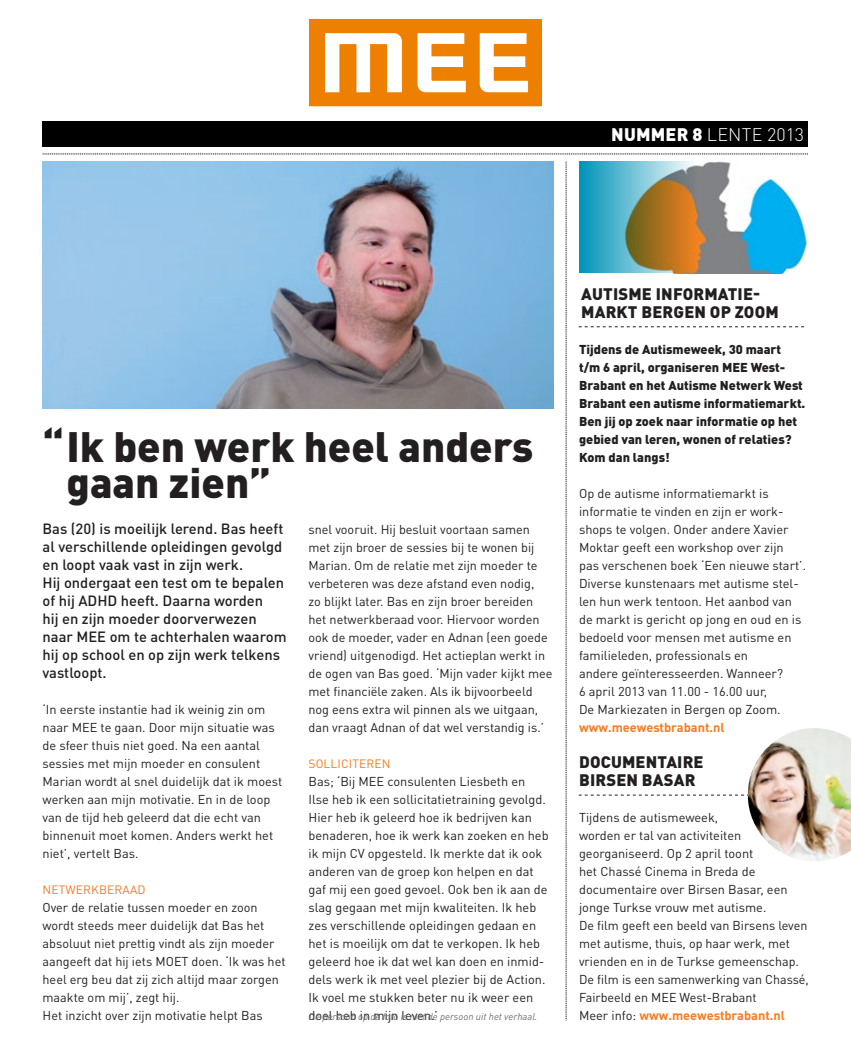
<style>
.page{position:relative;width:851px;height:1063px;background:#fff}
.page>*{position:absolute;margin:0;border:0;box-sizing:border-box;transform-origin:0 0}
.t1{font:900 42px/36px "DIN Pro";color:#231f20}
.t2{font:300 18px "DIN Pro";letter-spacing:.01em;color:#fff}
.t3{font:900 16.5px/18px "DIN Pro";letter-spacing:.01em;color:#231f20}
.t4{font:500 14.7px/18px "DIN Pro";color:#231f20}
.t5{font:12.75px/18px "DIN Pro";color:#231f20}
.t6{font:900 12.75px/18px "DIN Pro";color:#231f20}
.t7{font:700 12.75px "DIN Pro";color:#f47b21}
.t8{font:12px "DIN Pro";letter-spacing:.01em;color:#f47b21}
.t9{font:italic 9.75px "DIN Pro";color:#6c6d70}
.s1{font-weight:900}
.s2{font-weight:700;color:#f47b21}
</style>
<div class="page">
<svg style="left:309px;top:19px;width:233px;height:87px"></svg>
<div style="left:43px;top:121px;width:765px;height:26px;background:#000001"></div>
<svg style="left:43px;top:154px;width:765px;height:1px"></svg>
<svg style="left:565px;top:162px;width:1px;height:858px"></svg>
<img style="left:43px;top:162px;width:510px;height:246px">
<svg style="left:578px;top:795px;width:166px;height:1px"></svg>
<svg style="left:578px;top:326px;width:226px;height:1px"></svg>
<img style="left:696px;top:162px;width:112px;height:111px">
<svg style="left:579px;top:162px;width:117px;height:111px;background:#739583"></svg>
<img style="left:747px;top:728px;width:103px;height:133px">
<h2 class="t2" style="left:611px;top:122px;width:194px"><span class="s1">NUMMER 8</span> LENTE 2013</h2>
<h1 class="t1" style="left:67px;top:427px;width:468px;text-indent:-24px">“Ik ben werk heel anders gaan zien”</h1>
<p class="t4" style="left:43px;top:519px;width:245px">Bas (20) is moeilijk lerend. Bas heeft al verschillende opleidingen gevolgd en loopt vaak vast in zijn werk.<br>Hij ondergaat een test om te bepalen of hij ADHD heeft. Daarna worden<br>hij en zijn moeder doorverwezen naar MEE om te achterhalen waarom hij op school en op zijn werk telkens vastloopt.</p>
<p class="t5" style="left:43px;top:700px;width:241px">‘In eerste instantie had ik weinig zin om naar MEE te gaan. Door mijn situatie was de sfeer thuis niet goed. Na een aantal sessies met mijn moeder en consulent Marian wordt al snel duidelijk dat ik moest werken aan mijn motivatie. En in de loop van de tijd heb geleerd dat die echt van binnenuit moet komen. Anders werkt het niet’, vertelt Bas.</p>
<p class="t8" style="left:43px;top:882px;width:89px">Netwe rkbe raad</p>
<p class="t5" style="left:43px;top:898px;width:244px">Over de relatie tussen moeder en zoon wordt steeds meer duidelijk dat Bas het absoluut niet prettig vindt als zijn moeder aangeeft dat hij iets MOET doen. ‘Ik was het heel erg beu dat zij zich altijd maar zorgen maakte om mij’, zegt hij.<br>Het inzicht over zijn motivatie helpt Bas</p>
<p class="t5" style="left:308px;top:520px;width:245px">snel vooruit. Hij besluit voortaan samen met zijn broer de sessies bij te wonen bij Marian. Om de relatie met zijn moeder te verbeteren was deze afstand even nodig,<br>zo blijkt later. Bas en zijn broer bereiden het netwerkberaad voor. Hiervoor worden ook de moeder, vader en Adnan (een goede vriend) uitgenodigd. Het actieplan werkt in de ogen van Bas goed. ‘Mijn vader kijkt mee met financiële zaken. Als ik bijvoorbeeld nog eens extra wil pinnen als we uitgaan, dan vraagt Adnan of dat wel verstandig is.’</p>
<p class="t8" style="left:308px;top:756px;width:74px">Solli citeren</p>
<p class="t5" style="left:308px;top:772px;width:241px">Bas; ‘Bij MEE consulenten Liesbeth en Ilse heb ik een sollicitatietraining gevolgd.<br>Hier heb ik geleerd hoe ik bedrijven kan benaderen, hoe ik werk kan zoeken en heb ik mijn CV opgesteld. Ik merkte dat ik ook anderen van de groep kon helpen en dat gaf mij een goed gevoel. Ook ben ik aan de slag gegaan met mijn kwaliteiten. Ik heb zes verschillende opleidingen gedaan en het is moeilijk om dat te verkopen. Ik heb geleerd hoe ik dat wel kan doen en inmid&shy;dels werk ik met veel plezier bij de Action.<br>Ik voel me stukken beter nu ik weer een doel heb in mijn leven.’</p>
<p class="t9" style="left:309px;top:1010px;width:230px">De persoon op de foto is niet de persoon uit het verhaal.</p>
<p class="t3" style="left:581px;top:284px;width:125px">Autisme in forma</p>
<p class="t3" style="left:727px;top:284px;width:34px">tie-</p>
<p class="t3" style="left:581px;top:302px;width:13px">mar</p>
<p class="t3" style="left:616px;top:302px;width:161px">kt Bergen op Zoom</p>
<p class="t6" style="left:579px;top:340px;width:228px">Tijdens de Autismeweek, 30 maart t/m 6 april, organiseren MEE West-<br>Brabant en het Autisme Netwerk West<br>Brabant een autisme informatiemarkt.<br>Ben jij op zoek naar informatie op het gebied van leren, wonen of relaties?<br>Kom dan langs!</p>
<p class="t5" style="left:579px;top:484px;width:228px">Op de autisme informatiemarkt is informatie te vinden en zijn er work&shy;shops te volgen. Onder andere Xavier Moktar geeft een workshop over zijn pas verschenen boek ‘Een nieuwe start’.<br>Diverse kunstenaars met autisme stel&shy;len hun werk tentoon. Het aanbod van de markt is gericht op jong en oud en is bedoeld voor mensen met autisme en familieleden, professionals en<br>andere geïnteresseerden. Wanneer?<br>6 april 2013 van 11.00 - 16.00 uur,<br>De Markiezaten in Bergen op Zoom.</p>
<p class="t7" style="left:579px;top:719px;width:147px">www.meewestbrabant.nl</p>
<p class="t3" style="left:579px;top:752px;width:44px">Documen</p>
<p class="t3" style="left:579px;top:752px;width:107px;text-indent:78px">taire<br>Birsen Basar</p>
<p class="t5" style="left:579px;top:808px;width:231px">Tijdens de autismeweek,<br>worden er tal van activiteiten georganiseerd. Op 2 april toont<br>het Chassé Cinema in Breda de documentaire over Birsen Basar, een jonge Turkse vrouw met autisme.<br>De film geeft een beeld van Birsens leven met autisme, thuis, op haar werk, met vrienden en in de Turkse gemeenschap.<br>De film is een samenwerking van Chassé, Fairbeeld en MEE West-Brabant<br>Meer info: <span class="s2">www.meewestbrabant.nl</span></p>
</div>
